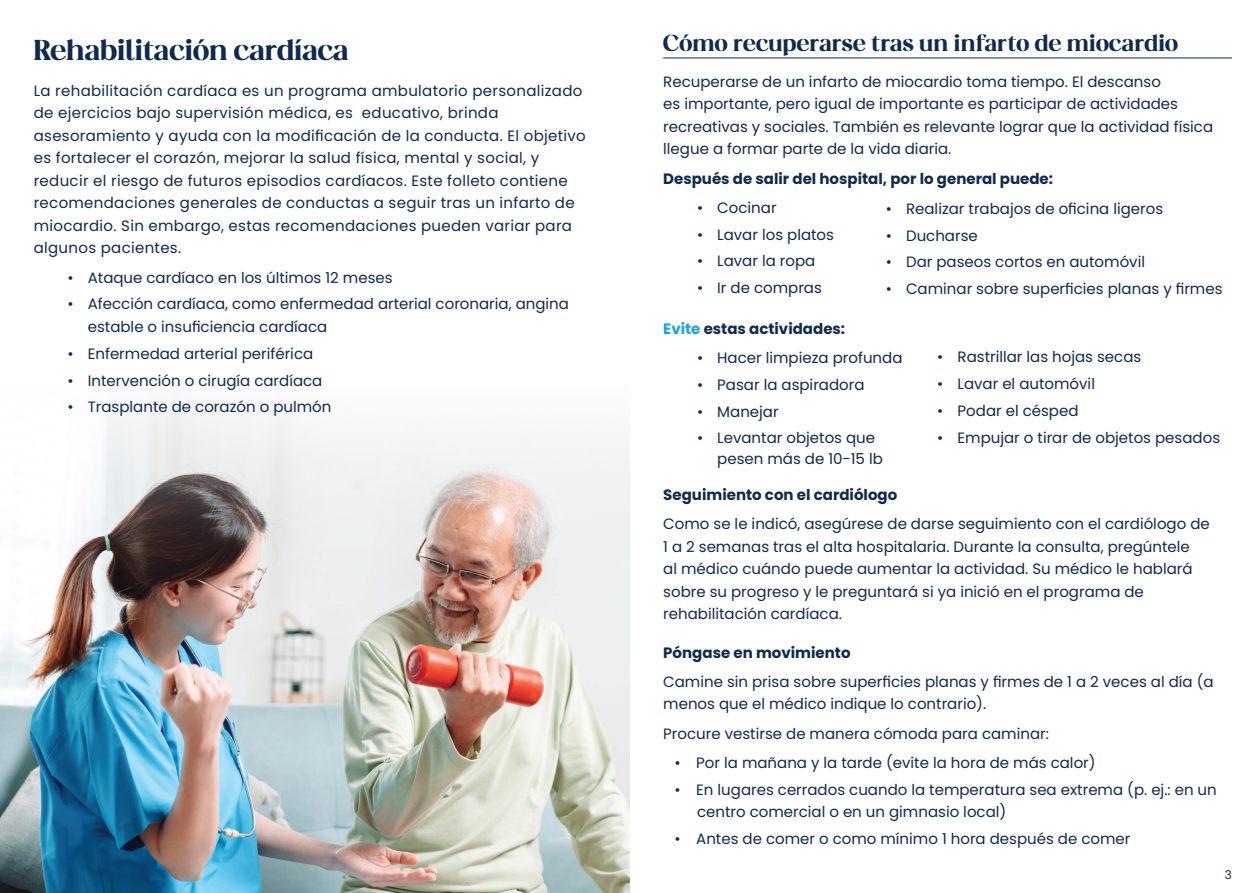
<style>
.page{position:relative;width:1259px;height:893px;background:#fff}
.page>*{position:absolute;margin:0;border:0;box-sizing:border-box;transform-origin:0 0}
.t1{font:700 30px "Fregan Serif";color:#0d2b51}
.t2{font:700 24px "Fregan Serif";letter-spacing:.01em;color:#0d2b51}
.t3{font:15px/22.5px "Poppins";color:#0d2b51}
.t4{font:15px/22.5px "Poppins";letter-spacing:.02em;color:#0d2b51}
.t5{font:700 15px "Poppins";color:#0d2b51}
.t6{font:12px "Poppins";color:#0d2b51}
.s1{color:#16a6df}
</style>
<div class="page">
<img style="left:0;top:400px;width:629px;height:493px">
<hr style="left:663px;top:58px;width:569px;height:1px;background:#0d2b51">
<h1 class="t1" style="left:34px;top:33px;width:316px">Rehabilitación cardíaca</h1>
<p class="t4" style="left:34px;top:79px;width:553px">La rehabilitación cardíaca es un programa ambulatorio personalizado de ejercicios bajo supervisión médica, es educativo, brinda asesoramiento y ayuda con la modificación de la conducta. El objetivo es fortalecer el corazón, mejorar la salud física, mental y social, y reducir el riesgo de futuros episodios cardíacos. Este folleto contiene recomendaciones generales de conductas a seguir tras un infarto de miocardio. Sin embargo, estas recomendaciones pueden variar para algunos pacientes.</p>
<p class="t3" style="left:68px;top:266px;width:327px">• Ataque cardíaco en los últimos 12 meses</p>
<p class="t3" style="left:88px;top:293px;width:483px;text-indent:-20px">• Afección cardíaca, como enfermedad arterial coronaria, angina estable o insuficiencia cardíaca</p>
<p class="t3" style="left:68px;top:342px;width:247px">• Enfermedad arterial periférica</p>
<p class="t3" style="left:68px;top:369px;width:256px">• Intervención o cirugía cardíaca</p>
<p class="t3" style="left:68px;top:396px;width:265px">• Trasplante de corazón o pulmón</p>
<h2 class="t2" style="left:663px;top:30px;width:516px">Cómo recuperarse tras un infarto de miocardio</h2>
<p class="t3" style="left:663px;top:70px;width:551px">Recuperarse de un infarto de miocardio toma tiempo. El descanso<br>es importante, pero igual de importante es participar de actividades recreativas y sociales. También es relevante lograr que la actividad física llegue a formar parte de la vida diaria.</p>
<p class="t5" style="left:663px;top:170px;width:391px">Después de salir del hospital, por lo general puede:</p>
<p class="t3" style="left:697px;top:196px;width:81px">• Cocinar</p>
<p class="t3" style="left:697px;top:223px;width:139px">• Lavar los platos</p>
<p class="t3" style="left:697px;top:250px;width:120px">• Lavar la ropa</p>
<p class="t3" style="left:697px;top:277px;width:126px">• Ir de compras</p>
<p class="t5" style="left:663px;top:320px;width:183px"><span class="s1">Evite</span> estas actividades:</p>
<p class="t3" style="left:697px;top:346px;width:207px">• Hacer limpieza profunda</p>
<p class="t3" style="left:697px;top:373px;width:169px">• Pasar la aspiradora</p>
<p class="t3" style="left:697px;top:400px;width:83px">• Manejar</p>
<p class="t3" style="left:717px;top:428px;width:167px;line-height:20.9px;text-indent:-20px">• Levantar objetos que pesen más de 10-15 lb</p>
<p class="t5" style="left:663px;top:486px;width:235px">Seguimiento con el cardiólogo</p>
<p class="t3" style="left:663px;top:513px;width:548px">Como se le indicó, asegúrese de darse seguimiento con el cardiólogo de 1 a 2 semanas tras el alta hospitalaria. Durante la consulta, pregúntele<br>al médico cuándo puede aumentar la actividad. Su médico le hablará sobre su progreso y le preguntará si ya inició en el programa de rehabilitación cardíaca.</p>
<p class="t5" style="left:663px;top:643px;width:189px">Póngase en movimiento</p>
<p class="t3" style="left:663px;top:670px;width:552px">Camine sin prisa sobre superficies planas y firmes de 1 a 2 veces al día (a menos que el médico indique lo contrario).</p>
<p class="t3" style="left:663px;top:722px;width:387px">Procure vestirse de manera cómoda para caminar:</p>
<p class="t3" style="left:674px;top:751px;width:423px">• Por la mañana y la tarde (evite la hora de más calor)</p>
<p class="t3" style="left:697px;top:778px;width:521px;text-indent:-22px">• En lugares cerrados cuando la temperatura sea extrema (p. ej.: en un centro comercial o en un gimnasio local)</p>
<p class="t3" style="left:674px;top:827px;width:457px">• Antes de comer o como mínimo 1 hora después de comer</p>
<p class="t3" style="left:886px;top:197px;width:279px">• Realizar trabajos de oficina ligeros</p>
<p class="t3" style="left:886px;top:224px;width:94px">• Ducharse</p>
<p class="t3" style="left:886px;top:251px;width:261px">• Dar paseos cortos en automóvil</p>
<p class="t3" style="left:886px;top:278px;width:338px">• Caminar sobre superficies planas y firmes</p>
<p class="t3" style="left:937px;top:346px;width:205px">• Rastrillar las hojas secas</p>
<p class="t3" style="left:937px;top:373px;width:159px">• Lavar el automóvil</p>
<p class="t3" style="left:937px;top:399px;width:143px">• Podar el césped</p>
<p class="t3" style="left:937px;top:426px;width:284px">• Empujar o tirar de objetos pesados</p>
<p class="t6" style="left:1225px;top:867px;width:9px">3</p>
</div>
